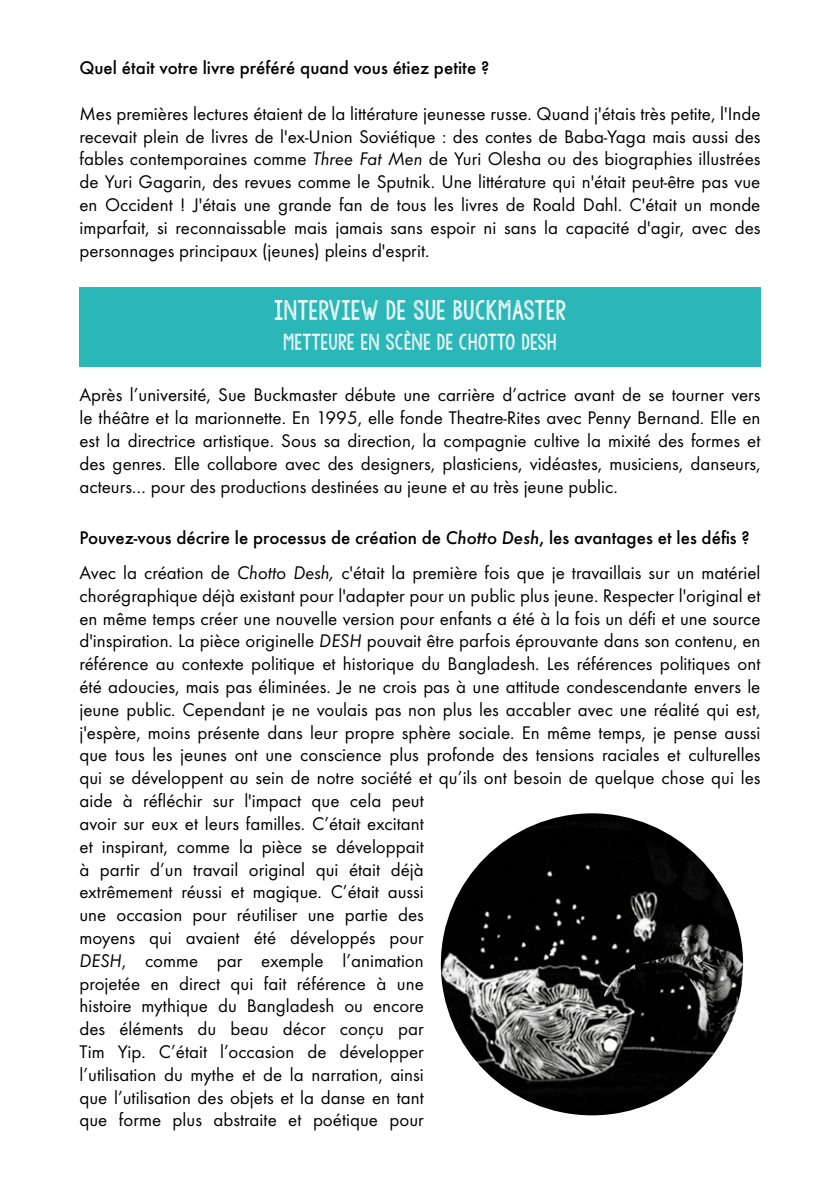
<style>
.page{position:relative;width:840px;height:1191px;background:#fff}
.page>*{position:absolute;margin:0;border:0;box-sizing:border-box;transform-origin:0 0}
.t1{font:22px "KG Allof Me";color:#fff}
.t2{font:19px/22.8px "Futura T";color:#000;text-align:justify}
.t3{font:500 19px "Futura T";color:#000}
.t4{font:18px "KG Allof Me";color:#fff}
.s1{font-style:italic}
.s2{font-weight:500}
.s3{font-weight:500;font-style:italic}
</style>
<div class="page">
<img style="left:440px;top:813px;width:302px;height:302px;border-radius:151px">
<div style="left:79px;top:287px;width:681px;height:80px;background:#2bb6b7"></div>
<p class="t3" style="left:79px;top:57px;width:411px">Quel était votre livre préféré quand vous étiez petite ?</p>
<p class="t2" style="left:79px;top:102px;width:682px">Mes premières lectures étaient de la littérature jeunesse russe. Quand j'étais très petite, l'Inde recevait plein de livres de l'ex-Union Soviétique : des contes de Baba-Yaga mais aussi des fables contemporaines comme <span class="s1">Three Fat Men</span> de Yuri Olesha ou des biographies illustrées de Yuri Gagarin, des revues comme le Sputnik. Une littérature qui n'était peut-être pas vue en Occident ! J'étais une grande fan de tous les livres de Roald Dahl. C'était un monde imparfait, si reconnaissable mais jamais sans espoir ni sans la capacité d'agir, avec des personnages principaux (jeunes) pleins d'esprit.</p>
<p class="t1" style="left:273px;top:296px;width:294px">INTERVIEW DE SUE BUCKMASTER</p>
<p class="t4" style="left:283px;top:330px;width:275px">METTEURE EN SCÈNE DE CHOTTO DESH</p>
<p class="t2" style="left:79px;top:383px;width:682px">Après l’université, Sue Buckmaster débute une carrière d’actrice avant de se tourner vers le théâtre et la marionnette. En 1995, elle fonde Theatre-Rites avec Penny Bernand. Elle en est la directrice artistique. Sous sa direction, la compagnie cultive la mixité des formes et des genres. Elle collabore avec des designers, plasticiens, vidéastes, musiciens, danseurs, acteurs… pour des productions destinées au jeune et au très jeune public.</p>
<p class="t2" style="left:79px;top:520px;width:682px;line-height:34.8px"><span class="s2">Pouvez-vous décrire le processus de création de</span> <span class="s3">Chotto Desh</span><span class="s2">, les avantages et les défis ?<br></span>Avec la création de <span class="s1">Chotto Desh,</span> c'était la première fois que je travaillais sur un matériel</p>
<p class="t2" style="left:79px;top:584px;width:682px;text-align:left">chorégraphique déjà existant pour l'adapter pour un public plus jeune. Respecter l'original et en même temps créer une nouvelle version pour enfants a été à la fois un défi et une source d'inspiration. La pièce originelle <span class="s1">DESH</span> pouvait être parfois éprouvante dans son contenu, en référence au contexte politique et historique du Bangladesh. Les références politiques ont été adoucies, mais pas éliminées. Je ne crois pas à une attitude condescendante envers le jeune public. Cependant je ne voulais pas non plus les accabler avec une réalité qui est, j'espère, moins présente dans leur propre sphère sociale. En même temps, je pense aussi que tous les jeunes ont une conscience plus profonde des tensions raciales et culturelles qui se développent au sein de notre société et qu’ils ont besoin de quelque chose qui les aide à réfléchir sur l'impact que cela peut<br>avoir sur eux et leurs familles. C’était excitant<br>et inspirant, comme la pièce se développait<br>à partir d’un travail original qui était déjà<br>extrêmement réussi et magique. C’était aussi<br>une occasion pour réutiliser une partie des<br>moyens qui avaient été développés pour<br><span class="s1">DESH</span>, comme par exemple l’animation<br>projetée en direct qui fait référence à une<br>histoire mythique du Bangladesh ou encore<br>des éléments du beau décor conçu par<br>Tim Yip. C’était l’occasion de développer<br>l’utilisation du mythe et de la narration, ainsi<br>que l’utilisation des objets et la danse en tant<br>que forme plus abstraite et poétique pour</p>
</div>
